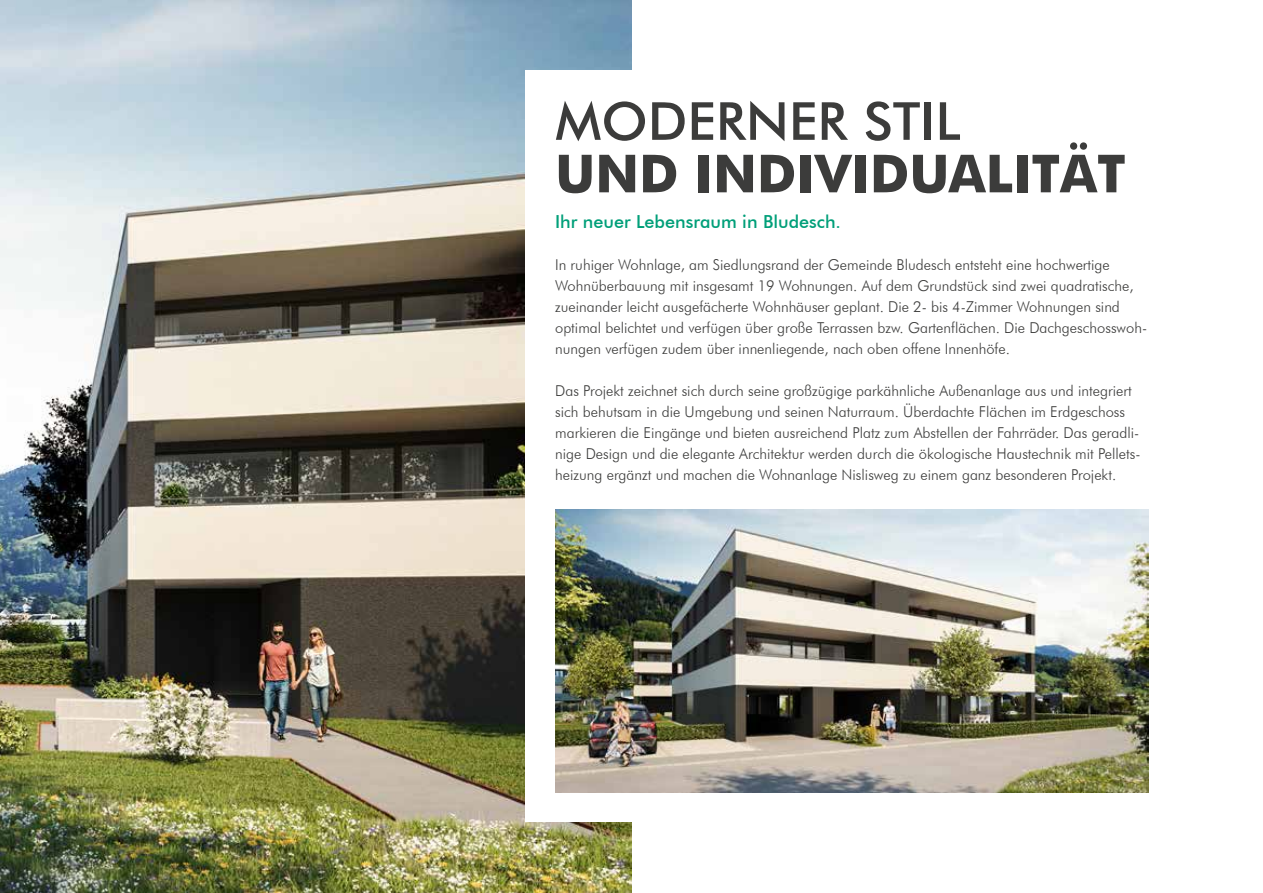
<style>
.page{position:relative;width:1263px;height:893px;background:#fff}
.page>*{position:absolute;margin:0;border:0;box-sizing:border-box;transform-origin:0 0}
.t1{font:700 52.5px "Futura BT";color:#3c3c3b}
.t2{font:500 52.5px "Futura BT";color:#3c3c3b}
.t3{font:500 18px "Futura BT";color:#009f79}
.t4{font:300 15px/21px "Futura BT";color:#3c3c3b}
</style>
<div class="page">
<img style="left:0;top:0;width:631px;height:893px">
<div style="left:525px;top:70px;width:653px;height:752px;background:#fff"></div>
<img style="left:555px;top:509px;width:593px;height:283px">
<h1 class="t2" style="left:555px;top:89px;width:407px">MODERNER STIL</h1>
<h1 class="t1" style="left:555px;top:142px;width:572px">UND INDIVIDUALITÄT</h1>
<p class="t3" style="left:555px;top:211px;width:287px">Ihr neuer Lebensraum in Bludesch.</p>
<p class="t4" style="left:555px;top:254px;width:593px">In ruhiger Wohnlage, am Siedlungsrand der Gemeinde Bludesch entsteht eine hochwertige Wohnüberbauung mit insgesamt 19 Wohnungen. Auf dem Grundstück sind zwei quadratische, zueinander leicht ausgefächerte Wohnhäuser geplant. Die 2- bis 4-Zimmer Wohnungen sind optimal belichtet und verfügen über große Terrassen bzw. Gartenflächen. Die Dachgeschosswoh&shy;nungen verfügen zudem über innenliegende, nach oben offene Innenhöfe.</p>
<p class="t4" style="left:555px;top:380px;width:587px">Das Projekt zeichnet sich durch seine großzügige parkähnliche Außenanlage aus und integriert sich behutsam in die Umgebung und seinen Naturraum. Überdachte Flächen im Erdgeschoss markieren die Eingänge und bieten ausreichend Platz zum Abstellen der Fahrräder. Das geradli&shy;nige Design und die elegante Architektur werden durch die ökologische Haustechnik mit Pellets&shy;heizung ergänzt und machen die Wohnanlage Nislisweg zu einem ganz besonderen Projekt.</p>
</div>
